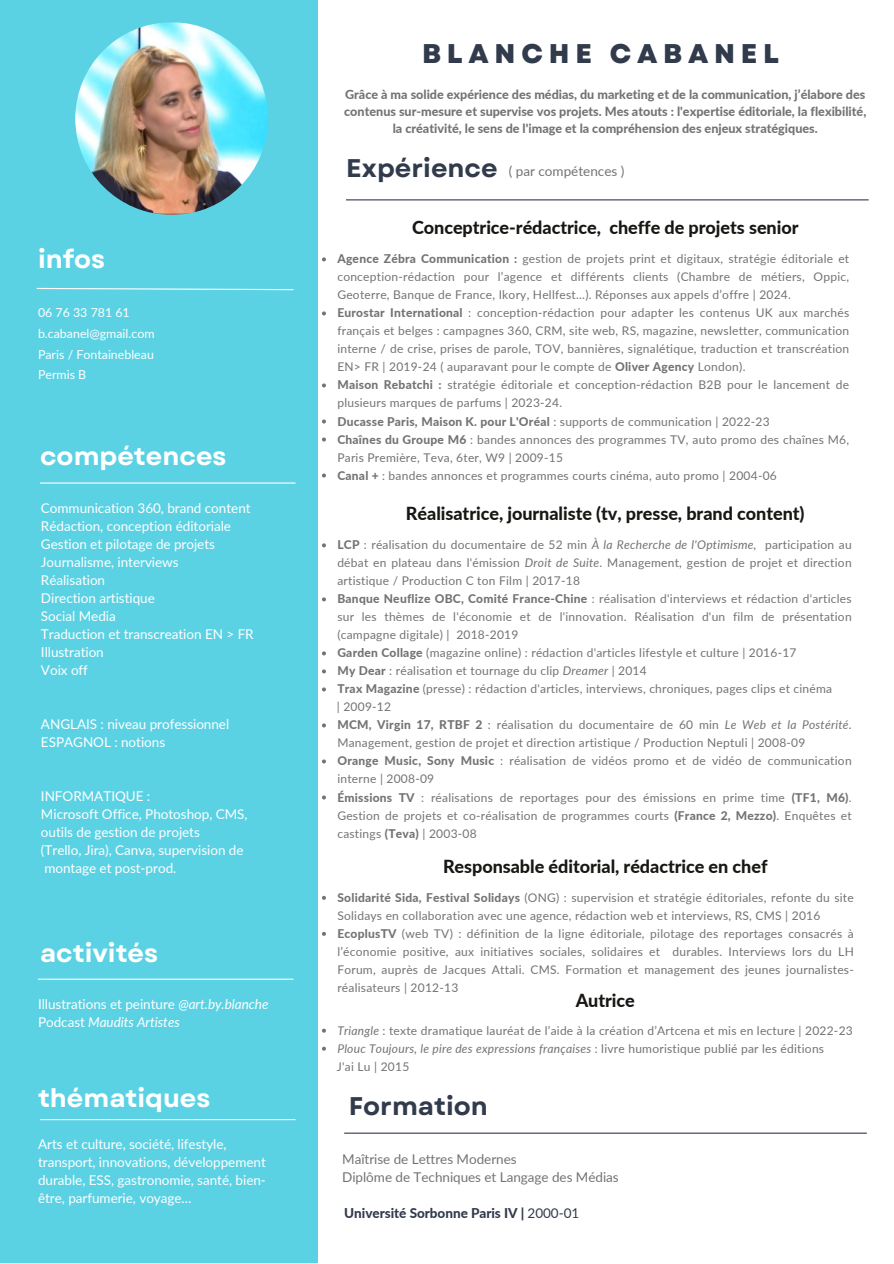
<style>
.page{position:relative;width:894px;height:1264px;background:#fff}
.page>*{position:absolute;margin:0;border:0;box-sizing:border-box;transform-origin:0 0}
.t1{font:800 27px "Garet";letter-spacing:.215em;color:#323b4c}
.t2{font:700 25.5px "Garet";color:#fff}
.t3{font:700 25.5px "Garet";color:#323b4c}
.t4{font:800 18px "Lato";letter-spacing:-.005em;color:#191714}
.t5{font:13.5px/18px "Lato";letter-spacing:-.005em;color:#fff}
.t6{font:13.5px/18px "Lato";letter-spacing:-.005em;color:#737373}
.t7{font:800 13.5px "Lato";color:#323b4c}
.t8{font:800 12.6px/16.8px "Lato";color:#737373;text-align:center}
.t9{font:12.45px/20.7px "Lato";color:#fff}
.t10{font:12px/18px "Lato";letter-spacing:.02em;color:#737373}
.t11{font:italic 12px "Lato";letter-spacing:.02em;color:#737373}
.t12{font:800 12px "Lato";letter-spacing:.02em;color:#737373}
.s1{font-style:italic}
.s2{font-weight:800}
.s3{font-weight:400}
.s4{font-style:normal}
</style>
<div class="page">
<div style="left:0;top:0;width:317px;height:1262px;background:#5bd2e4"></div>
<svg style="left:36px;top:287px;width:258px;height:4px"></svg>
<hr style="left:40px;top:482px;width:255px;height:1px;background:#fff">
<hr style="left:344px;top:1132px;width:522px;height:1px;background:#323b4c">
<img style="left:75px;top:22px;width:193px;height:193px;border-radius:50%">
<hr style="left:38px;top:978px;width:255px;height:1px;background:#fff">
<hr style="left:346px;top:199px;width:522px;height:1px;background:#323b4c">
<svg style="left:322px;top:257px;width:4px;height:4px"></svg>
<svg style="left:322px;top:311px;width:4px;height:4px"></svg>
<svg style="left:322px;top:383px;width:4px;height:4px"></svg>
<svg style="left:322px;top:419px;width:4px;height:4px"></svg>
<svg style="left:322px;top:437px;width:4px;height:4px"></svg>
<svg style="left:322px;top:473px;width:4px;height:4px"></svg>
<svg style="left:322px;top:543px;width:4px;height:4px"></svg>
<svg style="left:322px;top:597px;width:4px;height:4px"></svg>
<svg style="left:322px;top:651px;width:4px;height:4px"></svg>
<svg style="left:322px;top:669px;width:4px;height:4px"></svg>
<svg style="left:322px;top:687px;width:4px;height:4px"></svg>
<svg style="left:322px;top:723px;width:4px;height:4px"></svg>
<svg style="left:322px;top:759px;width:4px;height:4px"></svg>
<svg style="left:322px;top:795px;width:4px;height:4px"></svg>
<svg style="left:322px;top:895px;width:4px;height:4px"></svg>
<svg style="left:322px;top:932px;width:4px;height:3px"></svg>
<svg style="left:322px;top:1028px;width:4px;height:4px"></svg>
<svg style="left:322px;top:1046px;width:4px;height:4px"></svg>
<hr style="left:40px;top:1118px;width:255px;height:2px;background:#fff">
<h2 class="t2" style="left:38px;top:240px;width:69px">infos</h2>
<h2 class="t9" style="left:38px;top:302px;width:118px">06 76 33 781 61 b.cabanel@gmail.com<br>Paris / Fontainebleau<br>Permis B</h2>
<p class="t2" style="left:40px;top:438px;width:188px">compétences</p>
<h5 class="t5" style="left:41px;top:498px;width:214px">Communication 360, brand content<br>Rédaction, conception éditoriale<br>Gestion et pilotage de projets<br>Journalisme, interviews<br>Réalisation<br>Direction artistique<br>Social Media<br>Traduction et transcreation EN &gt; FR<br>Illustration<br>Voix off</h5>
<h2 class="t5" style="left:41px;top:714px;width:190px">ANGLAIS : niveau professionnel<br>ESPAGNOL : notions</h2>
<h5 class="t5" style="left:41px;top:786px;width:208px">INFORMATIQUE :<br>Microsoft Office, Photoshop, CMS, outils de gestion de projets<br>(Trello, Jira), Canva, supervision de montage et post-prod.</h5>
<h1 class="t2" style="left:40px;top:934px;width:119px">activités</h1>
<p class="t5" style="left:38px;top:994px;width:232px">Illustrations et peinture <span class="s1">@art.by.blanche<br></span>Podcast <span class="s1">Maudits Artistes</span></p>
<p class="t2" style="left:38px;top:1079px;width:174px">thématiques</p>
<p class="t5" style="left:38px;top:1134px;width:229px">Arts et culture, société, lifestyle, transport, innovations, développement durable, ESS, gastronomie, santé, bien&shy;être, parfumerie, voyage…</p>
<h5 class="t1" style="left:422px;top:34px;width:358px">BLANCHE CABANEL</h5>
<h2 class="t8" style="left:344px;top:86px;width:523px">Grâce à ma solide expérience des médias, du marketing et de la communication, j’élabore des contenus sur-mesure et supervise vos projets. Mes atouts : l'expertise éditoriale, la flexibilité, la créativité, le sens de l'image et la compréhension des enjeux stratégiques.</h2>
<h4 class="t3" style="left:346px;top:150px;width:153px">Expérience</h4>
<h5 class="t6" style="left:508px;top:162px;width:117px">( par compétences )</h5>
<p class="t4" style="left:412px;top:216px;width:388px">Conceptrice-rédactrice, cheffe de projets senior</p>
<h2 class="t10" style="left:337px;top:250px;width:513px;text-align:justify"><span class="s2">Agence Zébra Communication :</span> gestion de projets print et digitaux, stratégie éditoriale et conception-rédaction pour l’agence et différents clients (Chambre de métiers, Oppic, Geoterre, Banque de France, Ikory, Hellfest...). Réponses aux appels d’offre | 2024.</h2>
<h5 class="t10" style="left:337px;top:304px;width:513px;text-align:justify"><span class="s2">Eurostar International</span> : conception-rédaction pour adapter les contenus UK aux marchés français et belges : campagnes 360, CRM, site web, RS, magazine, newsletter, communication interne / de crise, prises de parole, TOV, bannières, signalétique, traduction et transcréation EN&gt; FR | 2019-24 ( auparavant pour le compte de <span class="s2">Oliver Agency</span> London).</h5>
<h3 class="t10" style="left:337px;top:376px;width:513px"><span class="s2">Maison Rebatchi :</span> stratégie éditoriale et conception-rédaction B2B pour le lancement de plusieurs marques de parfums | 2023-24.</h3>
<p class="t12" style="left:337px;top:413px;width:434px">Ducasse Paris, Maison K. pour L'Oréal <span class="s3">: supports de communication | 2022-23</span></p>
<p class="t10" style="left:337px;top:430px;width:513px"><span class="s2">Chaînes du Groupe M6</span> : bandes annonces des programmes TV, auto promo des chaînes M6,<br>Paris Première, Teva, 6ter, W9 | 2009-15</p>
<p class="t10" style="left:337px;top:466px;width:441px"><span class="s2">Canal +</span> : bandes annonces et programmes courts cinéma, auto promo | 2004-06</p>
<p class="t4" style="left:406px;top:502px;width:400px">Réalisatrice, journaliste (tv, presse, brand content)</p>
<p class="t10" style="left:337px;top:535px;width:515px"><span class="s2">LCP</span> : réalisation du documentaire de 52 min <span class="s1">À la Recherche de l'Optimisme,</span> participation au débat en plateau dans l'émission <span class="s1">Droit de Suite</span>. Management, gestion de projet et direction</p>
<p class="t10" style="left:337px;top:571px;width:515px">artistique / Production C ton Film | 2017-18<br><span class="s2">Banque Neuflize OBC, Comité France-Chine</span> : réalisation d'interviews et rédaction d'articles sur les thèmes de l'économie et de l'innovation. Réalisation d'un film de présentation (campagne digitale) | 2018-2019<br><span class="s2">Garden Collage</span> (magazine online) : rédaction d'articles lifestyle et culture | 2016-17</p>
<h3 class="t10" style="left:337px;top:661px;width:311px"><span class="s2">My Dear</span> : réalisation et tournage du clip <span class="s1">Dreamer</span> | 2014</h3>
<p class="t10" style="left:337px;top:679px;width:496px"><span class="s2">Trax Magazine</span> (presse) : rédaction d'articles, interviews, chroniques, pages clips et cinéma</p>
<p class="t10" style="left:337px;top:697px;width:56px">| 2009-12</p>
<p class="t10" style="left:337px;top:715px;width:515px"><span class="s2">MCM, Virgin 17, RTBF 2</span> : réalisation du documentaire de 60 min <span class="s1">Le Web et la Postérité</span>.<br>Management, gestion de projet et direction artistique / Production Neptuli | 2008-09</p>
<p class="t10" style="left:337px;top:751px;width:515px"><span class="s2">Orange Music, Sony Music</span> : réalisation de vidéos promo et de vidéo de communication interne | 2008-09</p>
<p class="t10" style="left:337px;top:787px;width:515px;text-align:justify"><span class="s2">Émissions TV</span> : réalisations de reportages pour des émissions en prime time <span class="s2">(TF1, M6)</span>.<br>Gestion de projets et co-réalisation de programmes courts <span class="s2">(France 2, Mezzo)</span>. Enquêtes et castings <span class="s2">(Teva)</span> | 2003-08</p>
<p class="t4" style="left:443px;top:854px;width:326px">Responsable éditorial, rédactrice en chef</p>
<p class="t10" style="left:337px;top:888px;width:518px"><span class="s2">Solidarité Sida, Festival Solidays</span> (ONG) : supervision et stratégie éditoriales, refonte du site<br>Solidays en collaboration avec une agence, rédaction web et interviews, RS, CMS | 2016</p>
<p class="t10" style="left:337px;top:924px;width:518px;text-align:justify"><span class="s2">EcoplusTV</span> (web TV) : définition de la ligne éditoriale, pilotage des reportages consacrés à l’économie positive, aux initiatives sociales, solidaires et durables. Interviews lors du LH Forum, auprès de Jacques Attali. CMS. Formation et management des jeunes journalistes&shy;réalisateurs | 2012-13</p>
<h3 class="t4" style="left:575px;top:989px;width:61px">Autrice</h3>
<h3 class="t10" style="left:337px;top:1021px;width:517px"><span class="s1">Triangle</span> : texte dramatique lauréat de l’aide à la création d’Artcena et mis en lecture | 2022-23</h3>
<p class="t11" style="left:337px;top:1040px;width:488px">Plouc Toujours, le pire des expressions françaises <span class="s4">: livre humoristique publié par les éditions</span></p>
<p class="t10" style="left:337px;top:1057px;width:74px">J'ai Lu | 2015</p>
<h5 class="t3" style="left:349px;top:1087px;width:140px">Formation</h5>
<h5 class="t6" style="left:342px;top:1149px;width:278px">Maîtrise de Lettres Modernes<br>Diplôme de Techniques et Langage des Médias</h5>
<h5 class="t7" style="left:344px;top:1204px;width:237px">Université Sorbonne Paris IV | <span class="s3">2000-01</span></h5>
</div>
